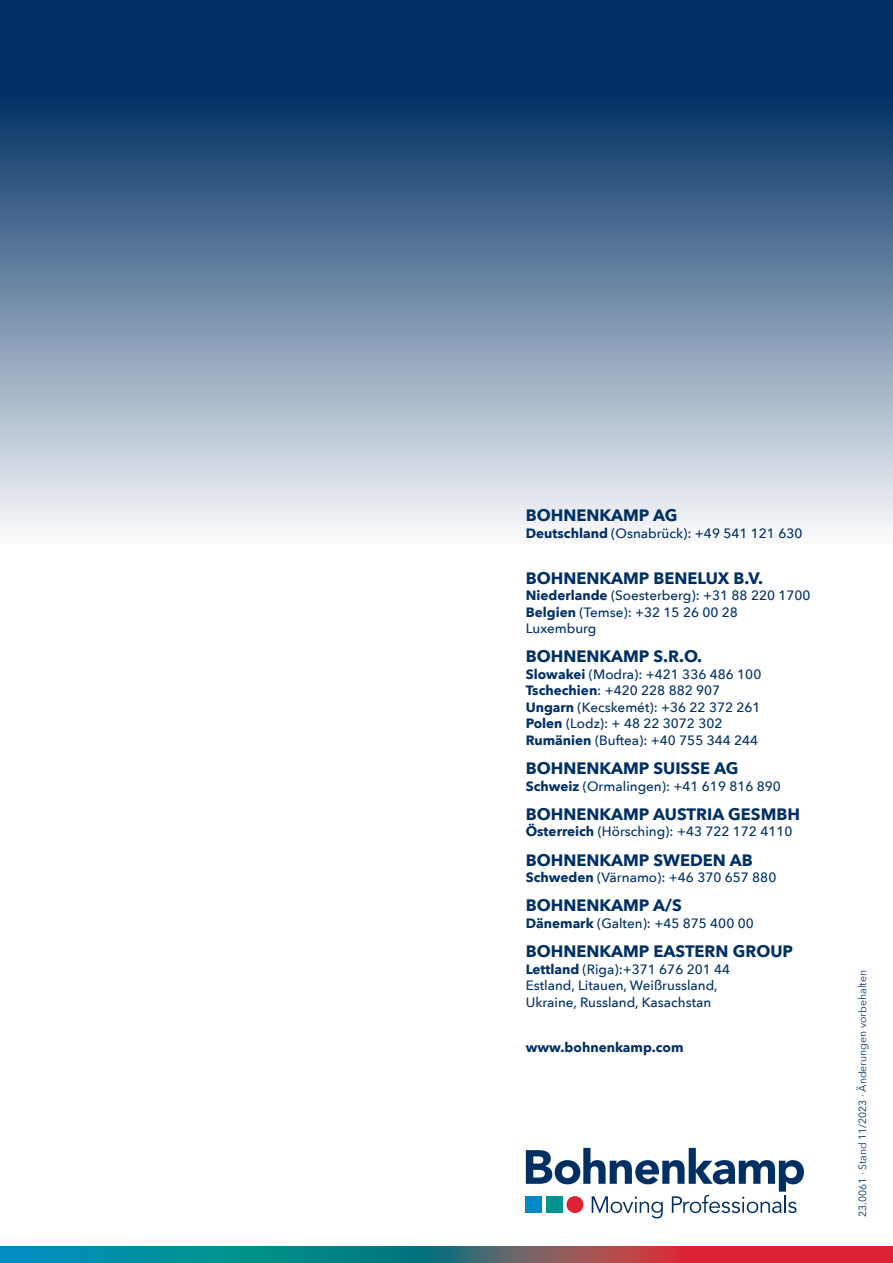
<style>
.page{position:relative;width:893px;height:1263px;background:#fff}
.page>*{position:absolute;margin:0;border:0;box-sizing:border-box;transform-origin:0 0}
.t1{font:700 16.5px "Avenir Next";color:#003063}
.t2{font:500 13.5px/16.5px "Avenir Next";color:#003063}
.t3{font:700 13.5px "Avenir Next";color:#003063}
.t4{font:10.5px "Avenir Next";color:#003063}
.s1{font-weight:700}
</style>
<div class="page">
<svg style="left:0;top:0;width:893px;height:530px;background:#6481a0"></svg>
<svg style="left:526px;top:1148px;width:278px;height:70px"></svg>
<div style="left:546px;top:1196px;width:17px;height:17px;background:#00938b"></div>
<div style="left:526px;top:1196px;width:16px;height:17px;background:#008ac5"></div>
<div style="left:566px;top:1196px;width:17px;height:17px;background:#dd2234;border-radius:50%"></div>
<svg style="left:0;top:1246px;width:893px;height:17px;background:#59626f"></svg>
<p class="t1" style="left:526px;top:501px;width:153px">BOHNENKAMP AG</p>
<p class="t2" style="left:526px;top:524px;width:278px"><span class="s1">Deutschland</span> (Osnabrück): +49 541 121 630</p>
<p class="t1" style="left:526px;top:563px;width:239px">BOHNENKAMP BENELUX B.V.</p>
<p class="t2" style="left:526px;top:587px;width:286px"><span class="s1">Niederlande</span> (Soesterberg): +31 88 220 1700<br><span class="s1">Belgien</span> (Temse): +32 15 26 00 28<br>Luxemburg</p>
<p class="t1" style="left:526px;top:642px;width:178px">BOHNENKAMP S.R.O.</p>
<p class="t2" style="left:526px;top:665px;width:237px"><span class="s1">Slowakei</span> (Modra): +421 336 486 100<br><span class="s1">Tschechien</span>: +420 228 882 907<br><span class="s1">Ungarn</span> (Kecskemét): +36 22 372 261<br><span class="s1">Polen</span> (Lodz): + 48 22 3072 302<br><span class="s1">Rumänien</span> (Buftea): +40 755 344 244</p>
<p class="t1" style="left:526px;top:754px;width:214px">BOHNENKAMP SUISSE AG</p>
<p class="t2" style="left:526px;top:777px;width:257px"><span class="s1">Schweiz</span> (Ormalingen): +41 619 816 890</p>
<p class="t1" style="left:526px;top:800px;width:276px">BOHNENKAMP AUSTRIA GESMBH</p>
<p class="t2" style="left:526px;top:823px;width:268px"><span class="s1">Österreich</span> (Hörsching): +43 722 172 4110</p>
<p class="t1" style="left:526px;top:845px;width:229px">BOHNENKAMP SWEDEN AB</p>
<p class="t2" style="left:526px;top:869px;width:252px"><span class="s1">Schweden</span> (Värnamo): +46 370 657 880</p>
<p class="t1" style="left:526px;top:891px;width:158px">BOHNENKAMP A/S</p>
<p class="t2" style="left:526px;top:914px;width:230px"><span class="s1">Dänemark</span> (Galten): +45 875 400 00</p>
<p class="t1" style="left:526px;top:937px;width:269px">BOHNENKAMP EASTERN GROUP</p>
<p class="t2" style="left:526px;top:960px;width:206px"><span class="s1">Lettland</span> (Riga):+371 676 201 44<br>Estland, Litauen, Weißrussland,<br>Ukraine, Russland, Kasachstan</p>
<p class="t3" style="left:526px;top:1036px;width:159px">www.bohnenkamp.com</p>
<p class="t4" style="left:853px;top:1217px;width:248px;rotate:-90deg">23.0061 · Stand 11/2023 · Änderungen vorbehalten</p>
</div>
